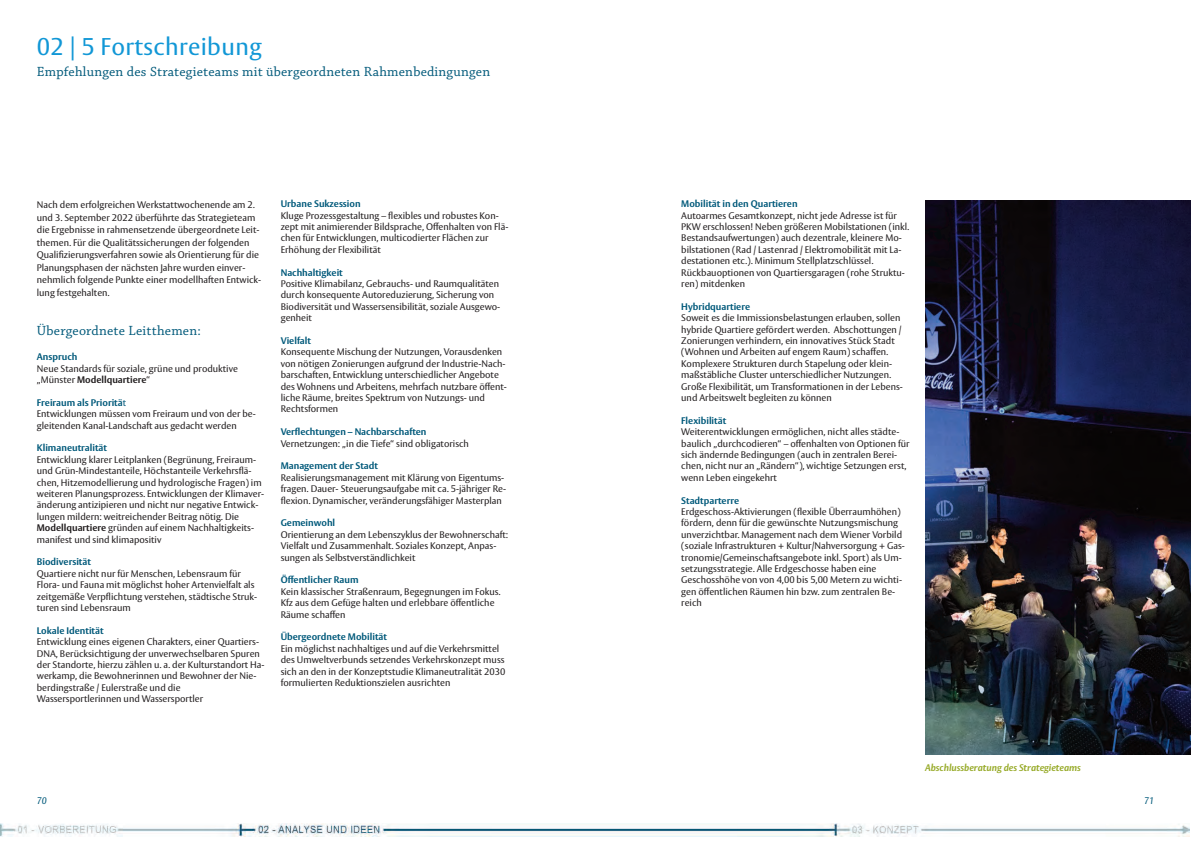
<style>
.page{position:relative;width:1191px;height:842px;background:#fff}
.page>*{position:absolute;margin:0;border:0;box-sizing:border-box;transform-origin:0 0}
.t1{font:24px "Vesta Pro";letter-spacing:.015em;color:#1197d6}
.t2{font:14px "Chaparral Pro";letter-spacing:.015em;color:#00597a}
.t3{font:9.5px/11.4px "Vesta Pro";color:#231f20}
.t4{font:700 9.5px "Vesta Pro";color:#00597a}
.t5{font:italic 700 9.5px "Vesta Pro";color:#97aa28}
.t6{font:italic 9.5px "Vesta Pro";color:#00597a}
.s1{font-weight:700}
.s2{font-weight:400}
</style>
<div class="page">
<img style="left:1px;top:823px;width:1188px;height:14px">
<img style="left:925px;top:200px;width:266px;height:554px">
<h2 class="t1" style="left:37px;top:37px;width:226px">02 | 5 Fortschreibung</h2>
<h2 class="t2" style="left:37px;top:66px;width:455px">Empfehlungen des Strategieteams mit übergeordneten Rahmenbedingungen</h2>
<p class="t3" style="left:37px;top:199px;width:226px;line-height:12.5px">Nach dem erfolgreichen Werkstattwochenende am 2. und 3. September 2022 überführte das Strategieteam die Ergebnisse in rahmensetzende übergeordnete Leit&shy;themen. Für die Qualitätssicherungen der folgenden Qualifizierungsverfahren sowie als Orientierung für die Planungsphasen der nächsten Jahre wurden einver&shy;nehmlich folgende Punkte einer modellhaften Entwick&shy;lung festgehalten.</p>
<h2 class="t2" style="left:37px;top:325px;width:165px">Übergeordnete Leitthemen:</h2>
<p class="t4" style="left:37px;top:353px;width:42px">Anspruch</p>
<p class="t3" style="left:37px;top:363px;width:203px">Neue Standards für soziale, grüne und produktive „Münster <span class="s1">Modellquartiere</span>“</p>
<p class="t4" style="left:37px;top:398px;width:91px">Freiraum als Prioritä<span class="s2">t</span></p>
<p class="t3" style="left:37px;top:409px;width:220px">Entwicklungen müssen vom Freiraum und von der be&shy;gleitenden Kanal-Landschaft aus gedacht werden</p>
<p class="t4" style="left:37px;top:444px;width:72px">Klimaneutralität</p>
<p class="t3" style="left:37px;top:454px;width:229px">Entwicklung klarer Leitplanken (Begrünung, Freiraum&shy;und Grün-Mindestanteile, Höchstanteile Verkehrsflä&shy;chen, Hitzemodellierung und hydrologische Fragen) im weiteren Planungsprozess. Entwicklungen der Klimaver&shy;änderung antizipieren und nicht nur negative Entwick&shy;lungen mildern: weitreichender Beitrag nötig. Die <span class="s1">Modellquartiere</span> gründen auf einem Nachhaltigkeits&shy;manifest und sind klimapositiv</p>
<p class="t4" style="left:37px;top:558px;width:56px">Biodiversität</p>
<p class="t3" style="left:37px;top:568px;width:222px">Quartiere nicht nur für Menschen, Lebensraum für Flora- und Fauna mit möglichst hoher Artenvielfalt als zeitgemäße Verpflichtung verstehen, städtische Struk&shy;turen sind Lebensraum</p>
<p class="t4" style="left:37px;top:626px;width:68px">Lokale Identität</p>
<p class="t3" style="left:37px;top:637px;width:229px">Entwicklung eines eigenen Charakters, einer Quartiers-DNA, Berücksichtigung der unverwechselbaren Spuren der Standorte, hierzu zählen u. a. der Kulturstandort Ha&shy;werkamp, die Bewohnerinnen und Bewohner der Nie&shy;berdingstraße / Eulerstraße und die Wassersportlerinnen und Wassersportler</p>
<p class="t4" style="left:281px;top:200px;width:81px">Urbane Sukzession</p>
<p class="t3" style="left:281px;top:210px;width:229px">Kluge Prozessgestaltung – flexibles und robustes Kon&shy;zept mit animierender Bildsprache, Offenhalten von Flä&shy;chen für Entwicklungen, multicodierter Flächen zur Erhöhung der Flexibilität</p>
<p class="t4" style="left:281px;top:268px;width:64px">Nachhaltigkeit</p>
<p class="t3" style="left:281px;top:279px;width:221px">Positive Klimabilanz, Gebrauchs- und Raumqualitäten durch konsequente Autoreduzierung, Sicherung von Biodiversität und Wassersensibilität, soziale Ausgewo&shy;genheit</p>
<p class="t4" style="left:281px;top:337px;width:32px">Vielfalt</p>
<p class="t3" style="left:281px;top:347px;width:228px">Konsequente Mischung der Nutzungen, Vorausdenken von nötigen Zonierungen aufgrund der Industrie-Nach&shy;barschaften, Entwicklung unterschiedlicher Angebote des Wohnens und Arbeitens, mehrfach nutzbare öffent&shy;liche Räume, breites Spektrum von Nutzungs- und Rechtsformen</p>
<p class="t4" style="left:281px;top:428px;width:147px">Verflechtungen – Nachbarschaften</p>
<p class="t3" style="left:281px;top:438px;width:190px">Vernetzungen: „in die Tiefe“ sind obligatorisch</p>
<p class="t4" style="left:281px;top:462px;width:99px">Management der Stadt</p>
<p class="t3" style="left:281px;top:472px;width:227px">Realisierungsmanagement mit Klärung von Eigentums&shy;fragen. Dauer- Steuerungsaufgabe mit ca. 5-jähriger Re&shy;flexion. Dynamischer, veränderungsfähiger Masterplan</p>
<p class="t4" style="left:281px;top:519px;width:56px">Gemeinwohl</p>
<p class="t3" style="left:281px;top:529px;width:229px">Orientierung an dem Lebenszyklus der Bewohnerschaft:<br>Vielfalt und Zusammenhalt. Soziales Konzept, Anpas&shy;sungen als Selbstverständlichkeit</p>
<p class="t4" style="left:281px;top:576px;width:79px">Öffentlicher Raum</p>
<p class="t3" style="left:281px;top:586px;width:221px">Kein klassischer Straßenraum, Begegnungen im Fokus.<br>Kfz aus dem Gefüge halten und erlebbare öffentliche<br>Räume schaffen</p>
<p class="t4" style="left:281px;top:633px;width:108px">Übergeordnete Mobilität</p>
<p class="t3" style="left:281px;top:643px;width:226px">Ein möglichst nachhaltiges und auf die Verkehrsmittel des Umweltverbunds setzendes Verkehrskonzept muss sich an den in der Konzeptstudie Klimaneutralität 2030 formulierten Reduktionszielen ausrichten</p>
<p class="t6" style="left:37px;top:797px;width:11px">70</p>
<p class="t4" style="left:681px;top:200px;width:118px">Mobilität in den Quartieren</p>
<p class="t3" style="left:681px;top:210px;width:229px">Autoarmes Gesamtkonzept, nicht jede Adresse ist für PKW erschlossen! Neben größeren Mobilstationen (inkl.<br>Bestandsaufwertungen) auch dezentrale, kleinere Mo&shy;bilstationen (Rad / Lastenrad / Elektromobilität mit La&shy;destationen etc.). Minimum Stellplatzschlüssel.<br>Rückbauoptionen von Quartiersgaragen (rohe Struktu&shy;ren) mitdenken</p>
<p class="t4" style="left:681px;top:302px;width:70px">Hybridquartiere</p>
<p class="t3" style="left:681px;top:313px;width:223px">Soweit es die Immissionsbelastungen erlauben, sollen hybride Quartiere gefördert werden. Abschottungen / Zonierungen verhindern, ein innovatives Stück Stadt (Wohnen und Arbeiten auf engem Raum) schaffen.<br>Komplexere Strukturen durch Stapelung oder klein&shy;maßstäbliche Cluster unterschiedlicher Nutzungen.<br>Große Flexibilität, um Transformationen in der Lebens&shy;und Arbeitswelt begleiten zu können</p>
<p class="t4" style="left:681px;top:416px;width:46px">Flexibilität</p>
<p class="t3" style="left:681px;top:427px;width:230px">Weiterentwicklungen ermöglichen, nicht alles städte&shy;baulich „durchcodieren“ – offenhalten von Optionen für sich ändernde Bedingungen (auch in zentralen Berei&shy;chen, nicht nur an „Rändern“), wichtige Setzungen erst, wenn Leben eingekehrt</p>
<p class="t4" style="left:681px;top:496px;width:59px">Stadtparterre</p>
<p class="t3" style="left:681px;top:507px;width:225px">Erdgeschoss-Aktivierungen (flexible Überraumhöhen) fördern, denn für die gewünschte Nutzungsmischung unverzichtbar. Management nach dem Wiener Vorbild (soziale Infrastrukturen + Kultur/Nahversorgung + Gas&shy;tronomie/Gemeinschaftsangebote inkl. Sport) als Um&shy;setzungsstrategie. Alle Erdgeschosse haben eine Geschosshöhe von von 4,00 bis 5,00 Metern zu wichti&shy;gen öffentlichen Räumen hin bzw. zum zentralen Be&shy;reich</p>
<p class="t5" style="left:925px;top:763px;width:157px">Abschlussberatung des Strategieteams</p>
<p class="t6" style="left:1144px;top:797px;width:11px">71</p>
</div>
